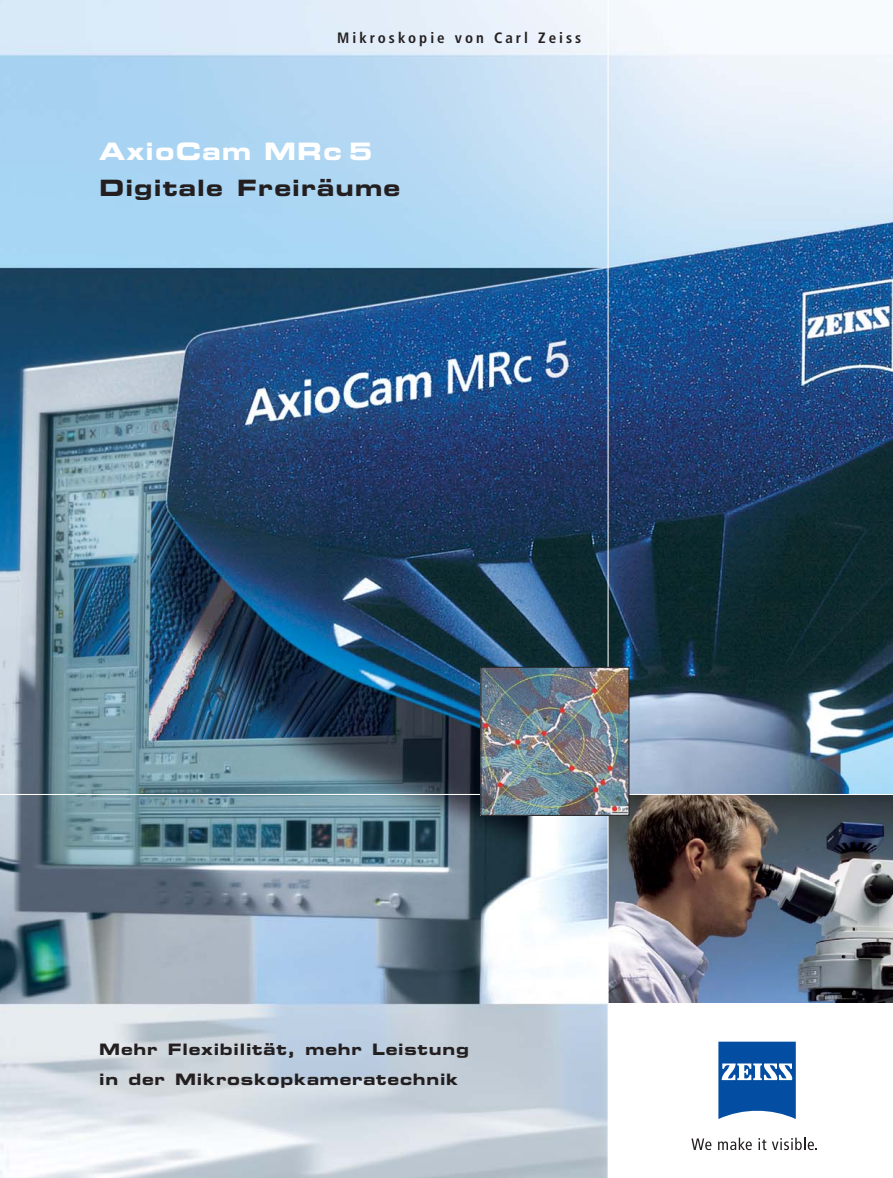
<style>
.page{position:relative;width:893px;height:1178px;background:#fff}
.page>*{position:absolute;margin:0;border:0;box-sizing:border-box;transform-origin:0 0}
.t1{font:24px "Eurostile Bold Extended Two";letter-spacing:.05em;color:#fff}
.t2{font:22.5px "Eurostile Bold Extended Two";letter-spacing:.05em;color:#231f20}
.t3{font:15.75px/30px "Eurostile Bold Extended Two";letter-spacing:.05em;color:#231f20}
.t4{font:700 condensed 15px "Frutiger";letter-spacing:.195em;color:#231f20}
</style>
<div class="page">
<img style="left:0;top:0;width:893px;height:1178px">
<img style="left:609px;top:795px;width:284px;height:209px">
<hr style="left:608px;top:0;width:1px;height:1178px;background:#fff">
<hr style="left:0;top:794px;width:893px;height:1px;background:#fff">
<img style="left:482px;top:669px;width:145px;height:145px">
<div style="left:480px;top:667px;width:149px;height:149px;border:1px solid #231f20"></div>
<div style="left:608px;top:1004px;width:285px;height:174px;background:#fff"></div>
<svg style="left:718px;top:1041px;width:78px;height:78px"></svg>
<svg style="left:691px;top:1138px;width:20px;height:12px"></svg>
<svg style="left:718px;top:1137px;width:34px;height:13px"></svg>
<svg style="left:758px;top:1138px;width:8px;height:12px"></svg>
<svg style="left:772px;top:1137px;width:45px;height:13px"></svg>
<p class="t4" style="left:337px;top:32px;width:245px">Mikroskopie von Carl Zeiss</p>
<h1 class="t1" style="left:99px;top:142px;width:275px">AxioCam MRc 5</h1>
<h2 class="t2" style="left:99px;top:179px;width:302px">Digitale Freiräume</h2>
<p class="t3" style="left:99px;top:1036px;width:371px">Mehr Flexibilität, mehr Leistung in der Mikroskopkameratechnik</p>
</div>
